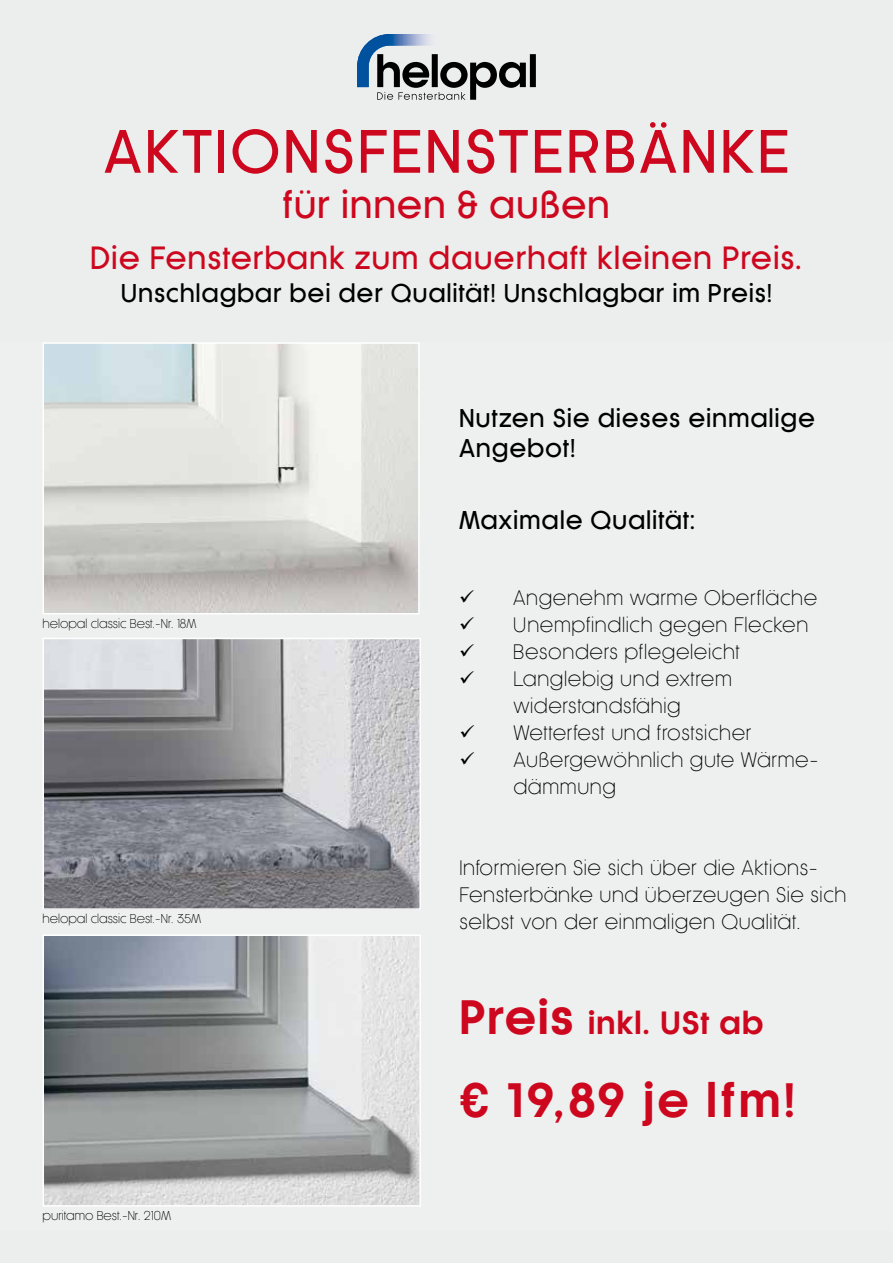
<style>
.page{position:relative;width:893px;height:1263px;background:#eceded}
.page>*{position:absolute;margin:0;border:0;box-sizing:border-box;transform-origin:0 0}
.t1{font:500 57px "Klef";letter-spacing:.05em;color:#cd071e}
.t2{font:700 45px "Klef";letter-spacing:.05em;color:#cd071e}
.t3{font:500 36px "Klef";letter-spacing:.02em;color:#cd071e}
.t4{font:500 30px "Klef";letter-spacing:.03em;color:#cd071e}
.t5{font:700 30px "Klef";letter-spacing:.02em;color:#cd071e}
.t6{font:500 24px/30px "Klef";letter-spacing:.03em;color:#000}
.t7{font:300 19.5px/27px "Klef";letter-spacing:.03em;color:#000}
.t8{font:300 12px "Klef";color:#000}
.s1{font-size:45px}
</style>
<div class="page">
<svg style="left:357px;top:34px;width:179px;height:66px"></svg>
<img style="left:46px;top:345px;width:371px;height:266px">
<div style="left:43px;top:342px;width:377px;height:272px;border:2px solid #fff"></div>
<img style="left:46px;top:641px;width:372px;height:266px">
<div style="left:43px;top:638px;width:378px;height:272px;border:2px solid #fff"></div>
<img style="left:46px;top:937px;width:372px;height:266px">
<div style="left:43px;top:934px;width:378px;height:272px;border:2px solid #fff"></div>
<h1 class="t1" style="left:104px;top:120px;width:687px">AKTIONSFENSTERBÄNKE</h1>
<h3 class="t3" style="left:283px;top:185px;width:329px">für innen &amp; außen</h3>
<h3 class="t4" style="left:90px;top:241px;width:714px">Die Fensterbank zum dauerhaft kleinen Preis.</h3>
<p class="t6" style="left:121px;top:278px;width:653px">Unschlagbar bei der Qualität! Unschlagbar im Preis!</p>
<p class="t6" style="left:459px;top:404px;width:357px">Nutzen Sie dieses einmalige<br>Angebot!</p>
<p class="t8" style="left:43px;top:617px;width:155px">helopal classic Best.-Nr. 18M</p>
<p class="t8" style="left:43px;top:912px;width:160px">helopal classic Best.-Nr. 35M</p>
<p class="t8" style="left:43px;top:1209px;width:130px">puritamo Best.-Nr. 210M</p>
<p class="t6" style="left:459px;top:506px;width:238px">Maximale Qualität:</p>
<p class="t7" style="left:459px;top:585px;width:360px">✓ Angenehm warme Oberfläche</p>
<p class="t7" style="left:459px;top:612px;width:351px">✓ Unempfindlich gegen Flecken</p>
<p class="t7" style="left:459px;top:639px;width:282px">✓ Besonders pflegeleicht</p>
<p class="t7" style="left:459px;top:666px;width:274px;text-align:center">✓ Langlebig und extrem widerstandsfähig</p>
<p class="t7" style="left:459px;top:720px;width:294px">✓ Wetterfest und frostsicher</p>
<p class="t7" style="left:513px;top:747px;width:307px;text-indent:-54px">✓ Außergewöhnlich gute Wärme&shy;dämmung</p>
<p class="t7" style="left:459px;top:855px;width:389px">Informieren Sie sich über die Aktions-<br>Fensterbänke und überzeugen Sie sich selbst von der einmaligen Qualität.</p>
<h3 class="t5" style="left:459px;top:1006px;width:306px"><span class="s1">Preis</span> inkl. USt ab</h3>
<h2 class="t2" style="left:459px;top:1074px;width:338px">€ 19,89 je lfm!</h2>
</div>
